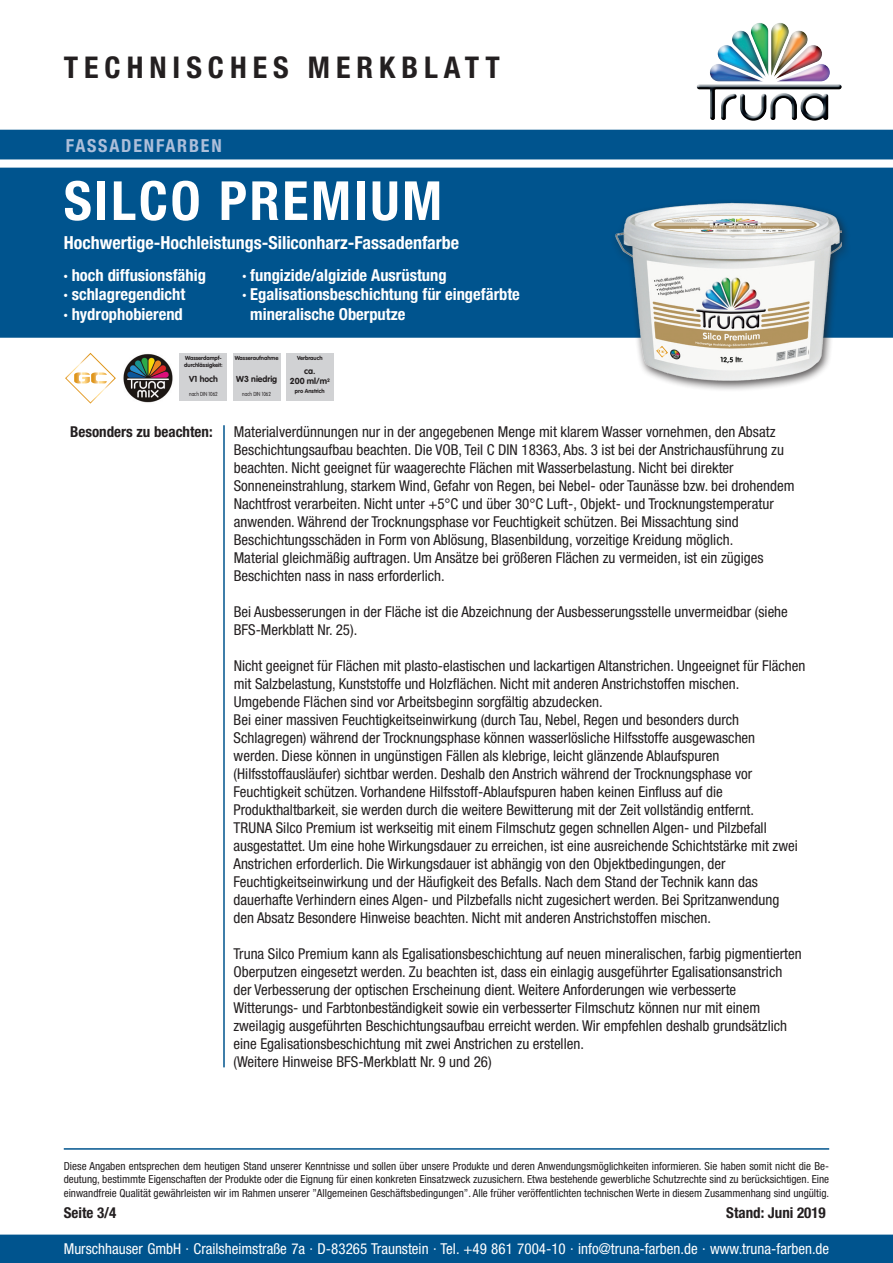
<style>
.page{position:relative;width:893px;height:1263px;background:#fff}
.page>*{position:absolute;margin:0;border:0;box-sizing:border-box;transform-origin:0 0}
.t1{font:700 condensed 54px "Helvetica Neue";letter-spacing:.05em;color:#fff}
.t2{font:700 condensed 30px "Helvetica Neue";letter-spacing:.2em;color:#231f20}
.t3{font:700 condensed 18px "Helvetica Neue";color:#fff}
.t4{font:700 condensed 18px "Helvetica Neue";letter-spacing:.1em;color:#adbfda}
.t5{font:700 condensed 16.5px/19.5px "Helvetica Neue";color:#fff}
.t6{font:condensed 15px/18px "Helvetica Neue";color:#231f20}
.t7{font:condensed 15px "Helvetica Neue";color:#fff}
.t8{font:700 condensed 15px "Helvetica Neue";color:#231f20}
.t9{font:condensed 11.1px/13.5px "Helvetica Neue";color:#231f20;text-align:justify}
.t10{font:700 8.55px/10.5px "VAG Rounded";color:#231f20;text-align:center}
.t11{font:700 5.7px/6.9px "VAG Rounded";color:#231f20}
.t12{font:300 5.7px "VAG Rounded";color:#231f20;scale:.83 1}
</style>
<div class="page">
<div style="left:0;top:1235px;width:893px;height:28px;background:#00548e"></div>
<div style="left:0;top:1234px;width:893px;height:29px;border:2px solid #00548e"></div>
<hr style="left:223px;top:425px;width:2px;height:642px;background:#00548e">
<hr style="left:64px;top:1148px;width:765px;height:2px;background:#00548e">
<div style="left:0;top:168px;width:893px;height:170px;background:#00548e"></div>
<div style="left:0;top:130px;width:893px;height:29px;background:#00548e"></div>
<img style="left:697px;top:23px;width:145px;height:98px">
<svg style="left:65px;top:353px;width:51px;height:51px"></svg>
<img style="left:123px;top:354px;width:50px;height:49px">
<div style="left:609px;top:199px;width:242px;height:193px;background:#231f20;opacity:.75"></div>
<img style="left:600px;top:200px;width:241px;height:192px">
<svg style="left:656px;top:344px;width:12px;height:15px"></svg>
<div style="left:180px;top:353px;width:47px;height:47px;background:#d1d2d4"></div>
<div style="left:233px;top:353px;width:47px;height:47px;background:#d1d2d4"></div>
<div style="left:286px;top:353px;width:47px;height:47px;background:#d1d2d4"></div>
<h2 class="t2" style="left:64px;top:49px;width:437px">TECHNISCHES MERKBLATT</h2>
<p class="t4" style="left:66px;top:134px;width:157px">FASSADENFARBEN</p>
<h1 class="t1" style="left:64px;top:168px;width:380px">SILCO PREMIUM</h1>
<p class="t3" style="left:64px;top:232px;width:397px">Hochwertige-Hochleistungs-Siliconharz-Fassadenfarbe</p>
<p class="t5" style="left:64px;top:265px;width:144px">· hoch diffusionsfähig · schlagregendicht<br>· hydrophobierend</p>
<p class="t5" style="left:242px;top:265px;width:206px">· fungizide/algizide Ausrüstung</p>
<p class="t5" style="left:242px;top:284px;width:279px">· Egalisationsbeschichtung für eingefärbte</p>
<p class="t5" style="left:250px;top:304px;width:157px">mineralische Oberputze</p>
<p class="t11" style="left:184px;top:355px;width:40px">Wasserdampf&shy;durchlässigkeit:</p>
<p class="t11" style="left:235px;top:355px;width:45px">Wasseraufnahme</p>
<p class="t11" style="left:297px;top:355px;width:27px">Verbrauch</p>
<p class="t12" style="left:189px;top:391px;width:36px">nach DIN 1062</p>
<p class="t12" style="left:242px;top:391px;width:36px">nach DIN 1062</p>
<p class="t10" style="left:189px;top:374px;width:30px">V1 hoch</p>
<p class="t10" style="left:236px;top:374px;width:43px">W3 niedrig</p>
<p class="t10" style="left:290px;top:366px;width:42px">ca.<br>200 ml/m<sup>2</sup></p>
<p class="t11" style="left:295px;top:388px;width:31px">pro Anstrich</p>
<p class="t8" style="left:70px;top:423px;width:144px">Besonders zu beachten:</p>
<p class="t6" style="left:234px;top:423px;width:562px">Materialverdünnungen nur in der angegebenen Menge mit klarem Wasser vornehmen, den Absatz Beschichtungsaufbau beachten. Die VOB, Teil C DIN 18363, Abs. 3 ist bei der Anstrichausführung zu beachten. Nicht geeignet für waagerechte Flächen mit Wasserbelastung. Nicht bei direkter Sonneneinstrahlung, starkem Wind, Gefahr von Regen, bei Nebel- oder Taunässe bzw. bei drohendem Nachtfrost verarbeiten. Nicht unter +5°C und über 30°C Luft-, Objekt- und Trocknungstemperatur anwenden. Während der Trocknungsphase vor Feuchtigkeit schützen. Bei Missachtung sind Beschichtungsschäden in Form von Ablösung, Blasenbildung, vorzeitige Kreidung möglich.<br>Material gleichmäßig auftragen. Um Ansätze bei größeren Flächen zu vermeiden, ist ein zügiges Beschichten nass in nass erforderlich.</p>
<p class="t6" style="left:234px;top:603px;width:556px">Bei Ausbesserungen in der Fläche ist die Abzeichnung der Ausbesserungsstelle unvermeidbar (siehe<br>BFS-Merkblatt Nr. 25).</p>
<p class="t6" style="left:233px;top:657px;width:573px">Nicht geeignet für Flächen mit plasto-elastischen und lackartigen Altanstrichen. Ungeeignet für Flächen mit Salzbelastung, Kunststoffe und Holzflächen. Nicht mit anderen Anstrichstoffen mischen.<br>Umgebende Flächen sind vor Arbeitsbeginn sorgfältig abzudecken.<br>Bei einer massiven Feuchtigkeitseinwirkung (durch Tau, Nebel, Regen und besonders durch Schlagregen) während der Trocknungsphase können wasserlösliche Hilfsstoffe ausgewaschen<br>werden. Diese können in ungünstigen Fällen als klebrige, leicht glänzende Ablaufspuren (Hilfsstoffausläufer) sichtbar werden. Deshalb den Anstrich während der Trocknungsphase vor Feuchtigkeit schützen. Vorhandene Hilfsstoff-Ablaufspuren haben keinen Einfluss auf die Produkthaltbarkeit, sie werden durch die weitere Bewitterung mit der Zeit vollständig entfernt.<br>TRUNA Silco Premium ist werkseitig mit einem Filmschutz gegen schnellen Algen- und Pilzbefall ausgestattet. Um eine hohe Wirkungsdauer zu erreichen, ist eine ausreichende Schichtstärke mit zwei Anstrichen erforderlich. Die Wirkungsdauer ist abhängig von den Objektbedingungen, der Feuchtigkeitseinwirkung und der Häufigkeit des Befalls. Nach dem Stand der Technik kann das dauerhafte Verhindern eines Algen- und Pilzbefalls nicht zugesichert werden. Bei Spritzanwendung<br>den Absatz Besondere Hinweise beachten. Nicht mit anderen Anstrichstoffen mischen.</p>
<p class="t6" style="left:233px;top:945px;width:570px">Truna Silco Premium kann als Egalisationsbeschichtung auf neuen mineralischen, farbig pigmentierten Oberputzen eingesetzt werden. Zu beachten ist, dass ein einlagig ausgeführter Egalisationsanstrich der Verbesserung der optischen Erscheinung dient. Weitere Anforderungen wie verbesserte Witterungs- und Farbtonbeständigkeit sowie ein verbesserter Filmschutz können nur mit einem zweilagig ausgeführten Beschichtungsaufbau erreicht werden. Wir empfehlen deshalb grundsätzlich eine Egalisationsbeschichtung mit zwei Anstrichen zu erstellen.<br>(Weitere Hinweise BFS-Merkblatt Nr. 9 und 26)</p>
<p class="t9" style="left:64px;top:1159px;width:767px">Diese Angaben entsprechen dem heutigen Stand unserer Kenntnisse und sollen über unsere Produkte und deren Anwendungsmöglichkeiten informieren. Sie haben somit nicht die Be&shy;deutung, bestimmte Eigenschaften der Produkte oder die Eignung für einen konkreten Einsatzweck zuzusichern. Etwa bestehende gewerbliche Schutzrechte sind zu berücksichtigen. Eine einwandfreie Qualität gewährleisten wir im Rahmen unserer ”Allgemeinen Geschäftsbedingungen”. Alle früher veröffentlichten technischen Werte in diesem Zusammenhang sind ungültig.</p>
<p class="t8" style="left:64px;top:1203px;width:54px">Seite 3/4</p>
<p class="t8" style="left:726px;top:1203px;width:101px">Stand: Juni 2019</p>
<p class="t7" style="left:64px;top:1239px;width:767px">Murschhauser GmbH · Crailsheimstraße 7a · D-83265 Traunstein · Tel. +49 861 7004-10 · info@truna-farben.de · www.truna-farben.de</p>
</div>
